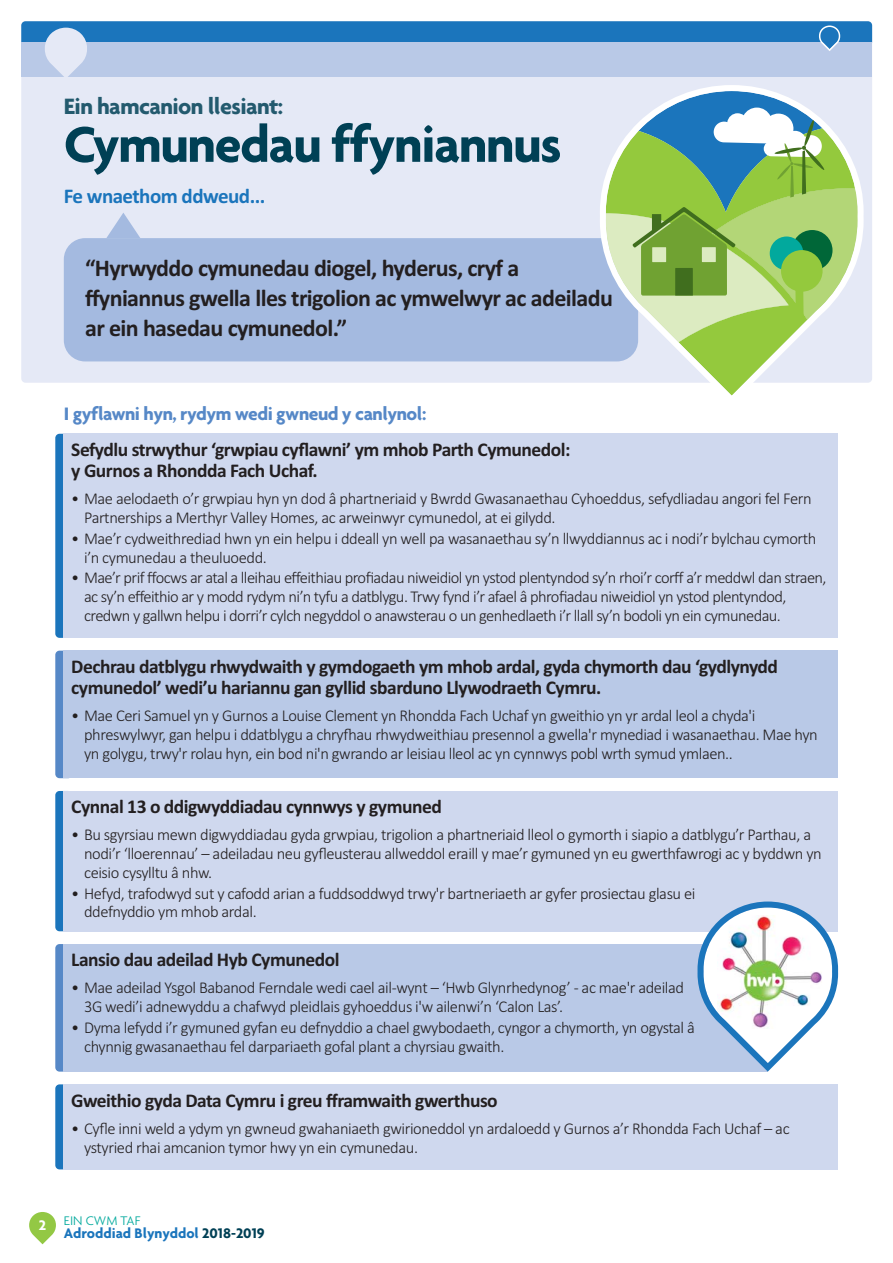
<style>
.page{position:relative;width:893px;height:1263px;background:#fff}
.page>*{position:absolute;margin:0;border:0;box-sizing:border-box;transform-origin:0 0}
.t1{font:700 54px "Agenda";letter-spacing:-.025em;color:#004055}
.t2{font:700 24px/30px "Calibri";letter-spacing:-.025em;color:#231f20}
.t3{font:700 24px "Agenda";letter-spacing:-.025em;color:#235a6e}
.t4{font:700 21px "Calibri";letter-spacing:-.025em;color:#1b75bc}
.t5{font:700 19.5px/21px "Calibri";letter-spacing:-.025em;color:#231f20}
.t6{font:700 19.5px "Agenda";letter-spacing:-.025em;color:#5688c7}
.t7{font:300 16.5px/18.8px "Calibri";letter-spacing:-.025em;color:#231f20}
.t8{font:700 15px "Agenda";color:#1b75bc}
.t9{font:300 13.5px "Agenda";color:#02a99d}
.s1{font-weight:700;font-size:15px;color:#fff}
.s2{color:#004055}
</style>
<div class="page">
<svg style="left:29px;top:1212px;width:27px;height:32px"></svg>
<div style="left:21px;top:21px;width:851px;height:362px;background:#e5e9f6;border-radius:4px"></div>
<svg style="left:21px;top:21px;width:851px;height:56px"></svg>
<div style="left:64px;top:238px;width:574px;height:123px;background:#a4bae0;border-radius:21px"></div>
<svg style="left:600px;top:85px;width:263px;height:311px"></svg>
<svg style="left:106px;top:213px;width:34px;height:25px"></svg>
<div style="left:55px;top:434px;width:17px;height:204px;background:#1b75bc;border-radius:4px"></div>
<div style="left:64px;top:434px;width:774px;height:204px;background:#cfd8ee"></div>
<div style="left:55px;top:651px;width:17px;height:127px;background:#5688c7;border-radius:4px"></div>
<div style="left:64px;top:651px;width:774px;height:127px;background:#b9c9e7"></div>
<div style="left:55px;top:791px;width:17px;height:140px;background:#1b75bc;border-radius:4px"></div>
<div style="left:64px;top:791px;width:774px;height:140px;background:#cfd8ee"></div>
<div style="left:55px;top:944px;width:17px;height:127px;background:#5688c7;border-radius:4px"></div>
<div style="left:64px;top:944px;width:703px;height:127px;background:#b9c9e7"></div>
<div style="left:55px;top:1084px;width:17px;height:85px;background:#1b75bc;border-radius:4px"></div>
<div style="left:64px;top:1084px;width:774px;height:85px;background:#cfd8ee"></div>
<svg style="left:697px;top:901px;width:141px;height:170px"></svg>
<h2 class="t3" style="left:64px;top:97px;width:221px">Ein hamcanion llesiant:</h2>
<h1 class="t1" style="left:64px;top:123px;width:499px">Cymunedau ffyniannus</h1>
<p class="t4" style="left:64px;top:189px;width:203px">Fe wnaethom ddweud...</p>
<h2 class="t2" style="left:85px;top:255px;width:529px">“Hyrwyddo cymunedau diogel, hyderus, cryf a ffyniannus gwella lles trigolion ac ymwelwyr ac adeiladu ar ein hasedau cymunedol.”</h2>
<p class="t6" style="left:64px;top:406px;width:364px">I gyflawni hyn, rydym wedi gwneud y canlynol:</p>
<p class="t5" style="left:71px;top:440px;width:500px">Sefydlu strwythur ‘grwpiau cyflawni’ ym mhob Parth Cymunedol: y Gurnos a Rhondda Fach Uchaf.</p>
<p class="t7" style="left:84px;top:491px;width:729px;text-indent:-13px">• Mae aelodaeth o’r grwpiau hyn yn dod â phartneriaid y Bwrdd Gwasanaethau Cyhoeddus, sefydliadau angori fel Fern<br>Partnerships a Merthyr Valley Homes, ac arweinwyr cymunedol, at ei gilydd.</p>
<p class="t7" style="left:84px;top:530px;width:733px;text-indent:-13px">• Mae’r cydweithrediad hwn yn ein helpu i ddeall yn well pa wasanaethau sy’n llwyddiannus ac i nodi’r bylchau cymorth i’n cymunedau a theuluoedd.</p>
<p class="t7" style="left:84px;top:570px;width:744px;text-indent:-13px">• Mae’r prif ffocws ar atal a lleihau effeithiau profiadau niweidiol yn ystod plentyndod sy’n rhoi’r corff a’r meddwl dan straen, ac sy’n effeithio ar y modd rydym ni’n tyfu a datblygu. Trwy fynd i’r afael â phrofiadau niweidiol yn ystod plentyndod, credwn y gallwn helpu i dorri’r cylch negyddol o anawsterau o un genhedlaeth i’r llall sy’n bodoli yn ein cymunedau.</p>
<p class="t5" style="left:71px;top:657px;width:708px">Dechrau datblygu rhwydwaith y gymdogaeth ym mhob ardal, gyda chymorth dau ‘gydlynydd cymunedol’ wedi’u hariannu gan gyllid sbarduno Llywodraeth Cymru.</p>
<p class="t7" style="left:84px;top:707px;width:735px;text-indent:-13px">• Mae Ceri Samuel yn y Gurnos a Louise Clement yn Rhondda Fach Uchaf yn gweithio yn yr ardal leol a chyda'i phreswylwyr, gan helpu i ddatblygu a chryfhau rhwydweithiau presennol a gwella'r mynediad i wasanaethau. Mae hyn yn golygu, trwy'r rolau hyn, ein bod ni'n gwrando ar leisiau lleol ac yn cynnwys pobl wrth symud ymlaen..</p>
<p class="t5" style="left:71px;top:798px;width:372px">Cynnal 13 o ddigwyddiadau cynnwys y gymuned</p>
<p class="t7" style="left:84px;top:827px;width:739px;text-indent:-13px">• Bu sgyrsiau mewn digwyddiadau gyda grwpiau, trigolion a phartneriaid lleol o gymorth i siapio a datblygu’r Parthau, a nodi’r ‘lloerennau’ – adeiladau neu gyfleusterau allweddol eraill y mae’r gymuned yn eu gwerthfawrogi ac y byddwn yn ceisio cysylltu â nhw.</p>
<p class="t7" style="left:84px;top:885px;width:613px;text-indent:-13px">• Hefyd, trafodwyd sut y cafodd arian a fuddsoddwyd trwy'r bartneriaeth ar gyfer prosiectau glasu ei ddefnyddio ym mhob ardal.</p>
<p class="t5" style="left:71px;top:951px;width:270px">Lansio dau adeilad Hyb Cymunedol</p>
<p class="t7" style="left:84px;top:980px;width:601px;text-indent:-13px">• Mae adeilad Ysgol Babanod Ferndale wedi cael ail-wynt – ‘Hwb Glynrhedynog’ - ac mae'r adeilad<br>3G wedi’i adnewyddu a chafwyd pleidlais gyhoeddus i'w ailenwi’n ‘Calon Las’.</p>
<p class="t7" style="left:84px;top:1019px;width:612px;text-indent:-13px">• Dyma lefydd i’r gymuned gyfan eu defnyddio a chael gwybodaeth, cyngor a chymorth, yn ogystal â chynnig gwasanaethau fel darpariaeth gofal plant a chyrsiau gwaith.</p>
<p class="t5" style="left:71px;top:1091px;width:428px">Gweithio gyda Data Cymru i greu fframwaith gwerthuso</p>
<p class="t7" style="left:84px;top:1120px;width:707px;text-indent:-13px">• Cyfle inni weld a ydym yn gwneud gwahaniaeth gwirioneddol yn ardaloedd y Gurnos a’r Rhondda Fach Uchaf – ac ystyried rhai amcanion tymor hwy yn ein cymunedau.</p>
<p class="t9" style="left:39px;top:1215px;width:103px"><span class="s1">2</span> EIN CWM TAF</p>
<p class="t8" style="left:64px;top:1228px;width:202px">Adroddiad Blynyddol <span class="s2">2018-2019</span></p>
</div>
